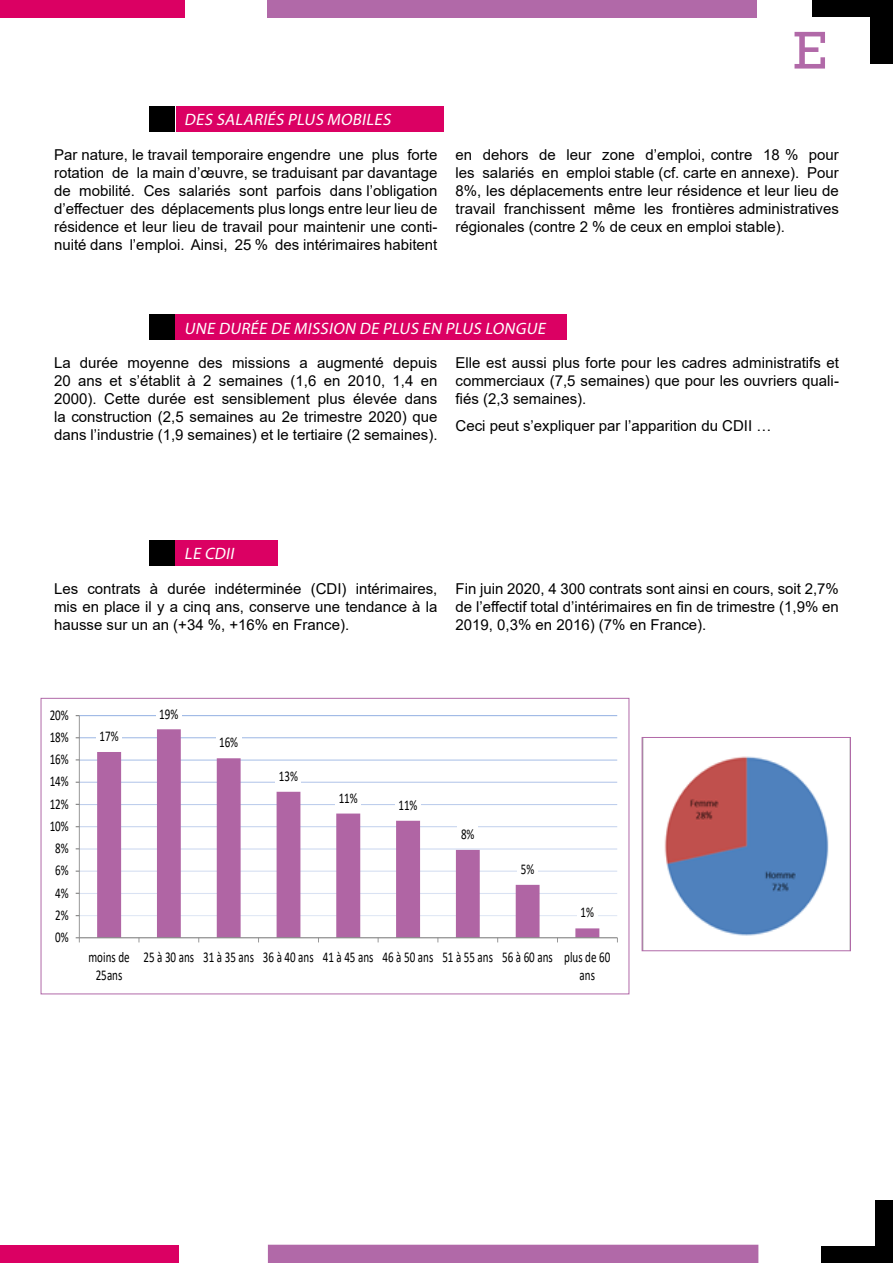
<style>
.page{position:relative;width:893px;height:1263px;background:#fff}
.page>*{position:absolute;margin:0;border:0;box-sizing:border-box;transform-origin:0 0}
.t1{font:54px "Rockwell";color:#b169a8}
.t2{font:italic 16.5px "Myriad Pro";color:#fff}
.t3{font:15px/18px "Arial";color:#000;text-align:justify}
.t4{font:15px/18.3px "Calibri";color:#000;text-align:center;scale:.74 1}
</style>
<div class="page">
<div style="left:822px;top:1200px;width:71px;height:63px;background:#000"></div>
<div style="left:268px;top:1245px;width:490px;height:18px;background:#b169a8"></div>
<div style="left:0;top:1246px;width:179px;height:17px;background:#db0063"></div>
<div style="left:799px;top:1174px;width:75px;height:72px;background:#fff"></div>
<div style="left:268px;top:0;width:489px;height:17px;background:#b169a8"></div>
<div style="left:0;top:0;width:185px;height:17px;background:#db0063"></div>
<div style="left:812px;top:0;width:81px;height:64px;background:#000"></div>
<div style="left:759px;top:17px;width:111px;height:64px;background:#fff"></div>
<div style="left:149px;top:106px;width:25px;height:26px;background:#000"></div>
<div style="left:176px;top:106px;width:267px;height:26px;background:#db0063"></div>
<div style="left:149px;top:315px;width:25px;height:25px;background:#000"></div>
<div style="left:176px;top:315px;width:391px;height:25px;background:#db0063"></div>
<div style="left:149px;top:540px;width:25px;height:26px;background:#000"></div>
<div style="left:176px;top:540px;width:102px;height:26px;background:#db0063"></div>
<svg style="left:79px;top:715px;width:538px;height:201px"></svg>
<svg style="left:97px;top:729px;width:502px;height:208px"></svg>
<hr style="left:79px;top:716px;width:1px;height:222px;background:#868686">
<hr style="left:79px;top:937px;width:538px;height:1px;background:#868686">
<svg style="left:76px;top:937px;width:4px;height:5px"></svg>
<div style="left:96px;top:725px;width:26px;height:22px;background:#fff"></div>
<div style="left:156px;top:702px;width:26px;height:23px;background:#fff"></div>
<div style="left:216px;top:731px;width:26px;height:23px;background:#fff"></div>
<div style="left:276px;top:764px;width:25px;height:23px;background:#fff"></div>
<div style="left:335px;top:786px;width:26px;height:23px;background:#fff"></div>
<div style="left:395px;top:793px;width:26px;height:23px;background:#fff"></div>
<div style="left:458px;top:822px;width:20px;height:23px;background:#fff"></div>
<div style="left:517px;top:857px;width:21px;height:23px;background:#fff"></div>
<div style="left:577px;top:901px;width:20px;height:23px;background:#fff"></div>
<div style="left:41px;top:698px;width:588px;height:296px;border:1px solid #b169a8"></div>
<img style="left:664px;top:756px;width:165px;height:180px">
<div style="left:642px;top:737px;width:209px;height:214px;border:1px solid #b169a8"></div>
<h1 class="t1" style="left:793px;top:19px;width:35px">E</h1>
<p class="t2" style="left:184px;top:110px;width:211px">DES SALARIÉS PLUS MOBILES</p>
<p class="t3" style="left:54px;top:145px;width:385px">Par nature, le travail temporaire engendre une plus forte rotation de la main d’œuvre, se traduisant par davantage de mobilité. Ces salariés sont parfois dans l’obligation d’effectuer des déplacements plus longs entre leur lieu de résidence et leur lieu de travail pour maintenir une conti&shy;nuité dans l’emploi. Ainsi, 25 % des intérimaires habitent</p>
<p class="t3" style="left:455px;top:145px;width:385px">en dehors de leur zone d’emploi, contre 18 % pour les salariés en emploi stable (cf. carte en annexe). Pour 8%, les déplacements entre leur résidence et leur lieu de travail franchissent même les frontières administratives régionales (contre 2 % de ceux en emploi stable).</p>
<p class="t2" style="left:184px;top:110px;width:244px">L’INTÉRIMA RE :PROFIL ET MÉTIER</p>
<p class="t2" style="left:184px;top:318px;width:366px">UNE DURÉE DE MISSION DE PLUS EN PLUS LONGUE</p>
<p class="t3" style="left:54px;top:354px;width:385px">La durée moyenne des missions a augmenté depuis 20 ans et s’établit à 2 semaines (1,6 en 2010, 1,4 en 2000). Cette durée est sensiblement plus élevée dans la construction (2,5 semaines au 2e trimestre 2020) que dans l’industrie (1,9 semaines) et le tertiaire (2 semaines).</p>
<p class="t3" style="left:455px;top:354px;width:385px">Elle est aussi plus forte pour les cadres administratifs et commerciaux (7,5 semaines) que pour les ouvriers quali&shy;fiés (2,3 semaines).</p>
<p class="t2" style="left:184px;top:318px;width:244px">L’INTÉRIMAIRE :PROFIL ET MÉTIER</p>
<p class="t3" style="left:455px;top:417px;width:317px">Ceci peut s’expliquer par l’apparition du CDII …</p>
<p class="t2" style="left:184px;top:543px;width:54px">LE CDII</p>
<p class="t3" style="left:54px;top:579px;width:385px">Les contrats à durée indéterminée (CDI) intérimaires, mis en place il y a cinq ans, conserve une tendance à la hausse sur un an (+34 %, +16% en France).</p>
<p class="t3" style="left:455px;top:579px;width:385px">Fin juin 2020, 4 300 contrats sont ainsi en cours, soit 2,7% de l’effectif total d’intérimaires en fin de trimestre (1,9% en 2019, 0,3% en 2016) (7% en France).</p>
<p class="t4" style="left:50px;top:705px;width:27px">20%</p>
<p class="t4" style="left:50px;top:727px;width:27px">18%</p>
<p class="t4" style="left:50px;top:750px;width:27px">16%</p>
<p class="t4" style="left:50px;top:772px;width:27px">14%</p>
<p class="t4" style="left:50px;top:794px;width:27px">12%</p>
<p class="t4" style="left:50px;top:816px;width:27px">10%</p>
<p class="t4" style="left:55px;top:839px;width:20px">8%</p>
<p class="t4" style="left:55px;top:861px;width:20px">6%</p>
<p class="t4" style="left:55px;top:883px;width:20px">4%</p>
<p class="t4" style="left:55px;top:905px;width:20px">2%</p>
<p class="t4" style="left:55px;top:927px;width:20px">0%</p>
<p class="t4" style="left:100px;top:727px;width:27px">17%</p>
<p class="t4" style="left:159px;top:704px;width:27px">19%</p>
<p class="t4" style="left:219px;top:733px;width:27px">16%</p>
<p class="t4" style="left:279px;top:766px;width:27px">13%</p>
<p class="t4" style="left:339px;top:788px;width:27px">11%</p>
<p class="t4" style="left:398px;top:795px;width:27px">11%</p>
<p class="t4" style="left:461px;top:824px;width:20px">8%</p>
<p class="t4" style="left:521px;top:859px;width:20px">5%</p>
<p class="t4" style="left:581px;top:903px;width:20px">1%</p>
<p class="t4" style="left:88px;top:947px;width:57px">moins de<br>25ans</p>
<p class="t4" style="left:580px;top:947px;width:43px;text-align:left;text-indent:-436px">25 à 30 ans 31 à 35 ans 36 à 40 ans 41 à 45 ans 46 à 50 ans 51 à 55 ans 56 à 60 ans plus de 60 ans</p>
</div>
